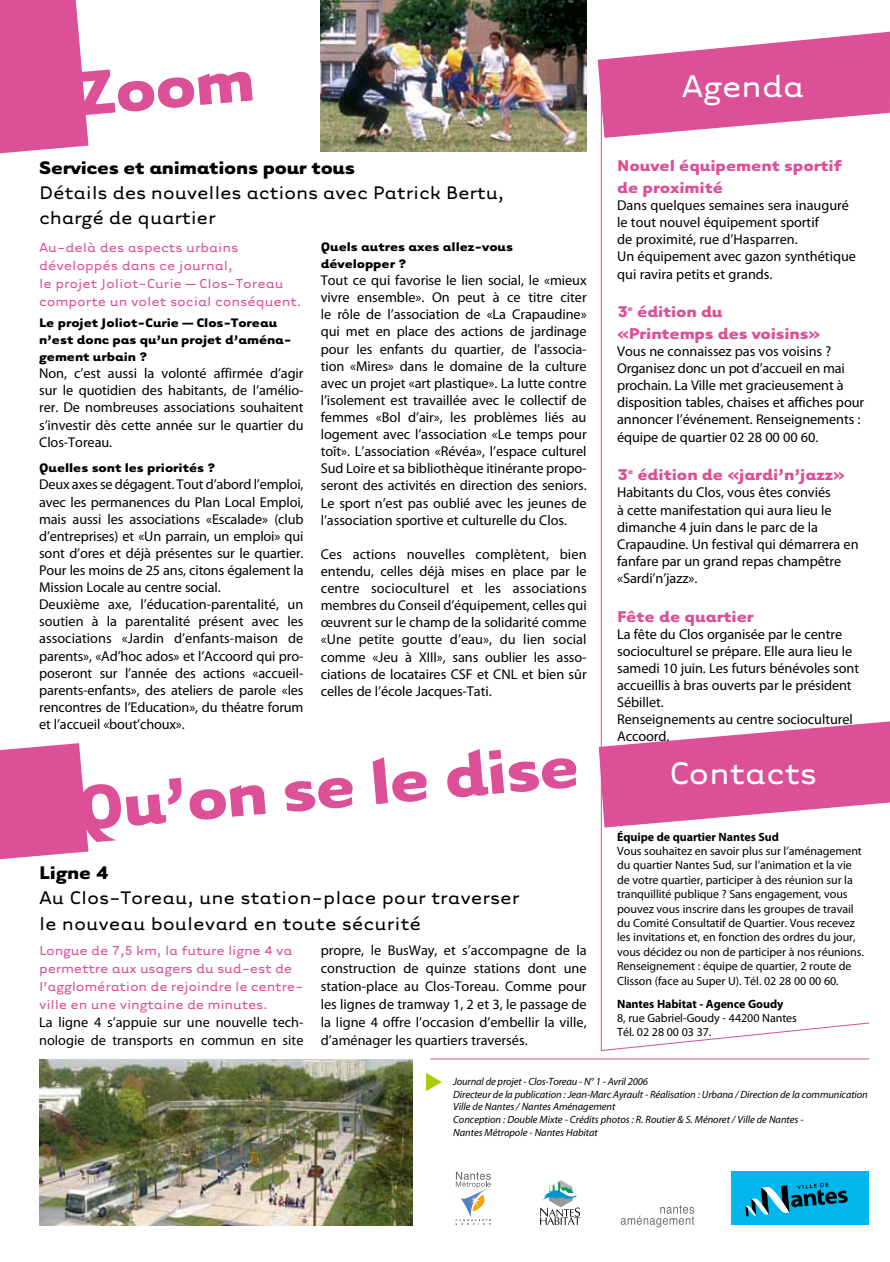
<style>
.page{position:relative;width:890px;height:1262px;background:#fff}
.page>*{position:absolute;margin:0;border:0;box-sizing:border-box;transform-origin:0 0}
.t1{font:700 72px "Tarzana Wide";color:#db5097}
.t2{font:36px "Tarzana Wide";letter-spacing:-.015em;color:#fff}
.t3{font:21px/25.2px "Tarzana Wide";letter-spacing:-.005em;color:#000}
.t4{font:700 21px "Tarzana Wide";letter-spacing:-.015em;color:#000}
.t5{font:700 18px/21.6px "Tarzana Wide";letter-spacing:-.005em;color:#db5097}
.t6{font:15px/18px "Tarzana Wide";letter-spacing:-.015em;color:#db5097}
.t7{font:14.25px/17.1px "Myriad Pro";letter-spacing:-.005em;color:#000}
.t8{font:700 14.25px/17.1px "Tarzana Wide";letter-spacing:-.005em;color:#000}
.t9{font:12px/14.4px "Myriad Pro";letter-spacing:-.005em;color:#000}
.t10{font:700 12px "Myriad Pro";letter-spacing:-.005em;color:#000}
.t11{font:italic 10.5px/12.6px "Myriad Pro";letter-spacing:-.005em;color:#000}
</style>
<div class="page">
<svg style="left:0;top:743px;width:88px;height:116px;background:#de61a1"></svg>
<svg style="left:600px;top:138px;width:268px;height:913px"></svg>
<svg style="left:0;top:0;width:88px;height:154px;background:#de60a0"></svg>
<svg style="left:597px;top:32px;width:292px;height:106px"></svg>
<svg style="left:598px;top:721px;width:291px;height:106px"></svg>
<div style="left:731px;top:1171px;width:137px;height:53px;background:#00b6ed"></div>
<svg style="left:745px;top:1182px;width:102px;height:34px"></svg>
<img style="left:320px;top:0;width:266px;height:152px">
<img style="left:39px;top:1059px;width:373px;height:165px">
<svg style="left:540px;top:1180px;width:40px;height:44px"></svg>
<svg style="left:455px;top:1171px;width:36px;height:53px"></svg>
<svg style="left:620px;top:1205px;width:73px;height:22px"></svg>
<hr style="left:430px;top:1058px;width:438px;height:1px;background:#db5097">
<h1 class="t1" style="left:72px;top:47px;width:181px;rotate:-5deg">Zoom</h1>
<h3 class="t4" style="left:39px;top:153px;width:317px">Services et animations pour tous</h3>
<h3 class="t3" style="left:39px;top:179px;width:466px">Détails des nouvelles actions avec Patrick Bertu, chargé de quartier</h3>
<p class="t6" style="left:39px;top:237px;width:264px">Au-delà des aspects urbains développés dans ce journal,<br>le projet Joliot-Curie – Clos-Toreau comporte un volet social conséquent.</p>
<p class="t8" style="left:39px;top:313px;width:254px">Le projet Joliot-Curie — Clos-Toreau n’est donc pas qu’un projet d’aména&shy;gement urbain ?</p>
<p class="t7" style="left:39px;top:365px;width:266px;text-align:justify">Non, c’est aussi la volonté affirmée d’agir sur le quotidien des habitants, de l’amélio&shy;rer. De nombreuses associations souhaitent s’investir dès cette année sur le quartier du Clos-Toreau.</p>
<p class="t8" style="left:39px;top:458px;width:177px">Quelles sont les priorités ?</p>
<p class="t7" style="left:39px;top:476px;width:266px">Deux axes se dégagent. Tout d’abord l’emploi, avec les permanences du Plan Local Emploi, mais aussi les associations «Escalade» (club d’entreprises) et «Un parrain, un emploi» qui sont d’ores et déjà présentes sur le quartier.<br>Pour les moins de 25 ans, citons également la Mission Locale au centre social.<br>Deuxième axe, l’éducation-parentalité, un soutien à la parentalité présent avec les associations «Jardin d’enfants-maison de parents», «Ad’hoc ados» et l’Accoord qui pro&shy;poseront sur l’année des actions «accueil&shy;parents-enfants», des ateliers de parole «les rencontres de l’Education», du théatre forum et l’accueil «bout’choux».</p>
<p class="t8" style="left:320px;top:237px;width:194px">Quels autres axes allez-vous développer ?</p>
<p class="t7" style="left:320px;top:272px;width:267px;text-align:justify">Tout ce qui favorise le lien social, le «mieux vivre ensemble». On peut à ce titre citer le rôle de l’association de «La Crapaudine» qui met en place des actions de jardinage pour les enfants du quartier, de l’associa&shy;tion «Mires» dans le domaine de la culture avec un projet «art plastique». La lutte contre l’isolement est travaillée avec le collectif de femmes «Bol d’air», les problèmes liés au logement avec l’association «Le temps pour toît». L’association «Révéa», l’espace culturel Sud Loire et sa bibliothèque itinérante propo&shy;seront des activités en direction des seniors.<br>Le sport n’est pas oublié avec les jeunes de l’association sportive et culturelle du Clos.</p>
<p class="t7" style="left:320px;top:545px;width:267px;text-align:justify">Ces actions nouvelles complètent, bien entendu, celles déjà mises en place par le centre socioculturel et les associations membres du Conseil d’équipement, celles qui œuvrent sur le champ de la solidarité comme «Une petite goutte d’eau», du lien social comme «Jeu à XIII», sans oublier les asso&shy;ciations de locataires CSF et CNL et bien sûr celles de l’école Jacques-Tati.</p>
<h1 class="t1" style="left:72px;top:760px;width:508px;rotate:-5deg">Qu’on se le dise</h1>
<h3 class="t4" style="left:39px;top:858px;width:71px">Ligne 4</h3>
<h3 class="t3" style="left:39px;top:884px;width:481px">Au Clos-Toreau, une station-place pour traverser le nouveau boulevard en toute sécurité</h3>
<p class="t6" style="left:39px;top:940px;width:266px">Longue de 7,5 km, la future ligne 4 va permettre aux usagers du sud-est de l’agglomération de rejoindre le centre&shy;ville en une vingtaine de minutes.</p>
<p class="t7" style="left:39px;top:1013px;width:266px;line-height:18px">La ligne 4 s’appuie sur une nouvelle tech&shy;nologie de transports en commun en site</p>
<p class="t7" style="left:320px;top:940px;width:267px;line-height:18px;text-align:justify">propre, le BusWay, et s’accompagne de la construction de quinze stations dont une station-place au Clos-Toreau. Comme pour les lignes de tramway 1, 2 et 3, le passage de la ligne 4 offre l’occasion d’embellir la ville, d’aménager les quartiers traversés.</p>
<h2 class="t2" style="left:681px;top:63px;width:125px">Agenda</h2>
<p class="t5" style="left:617px;top:154px;width:226px">Nouvel équipement sportif de proximité</p>
<p class="t7" style="left:617px;top:197px;width:240px">Dans quelques semaines sera inauguré le tout nouvel équipement sportif<br>de proximité, rue d’Hasparren.<br>Un équipement avec gazon synthétique qui ravira petits et grands.</p>
<p class="t5" style="left:617px;top:300px;width:205px">3<sup>e</sup> édition du «Printemps des voisins»</p>
<p class="t7" style="left:617px;top:343px;width:248px">Vous ne connaissez pas vos voisins ?<br>Organisez donc un pot d’accueil en mai prochain. La Ville met gracieusement à disposition tables, chaises et affiches pour annoncer l’événement. Renseignements : équipe de quartier 02 28 00 00 60.</p>
<p class="t5" style="left:617px;top:463px;width:229px">3<sup>e</sup> édition de «jardi’n’jazz»</p>
<p class="t7" style="left:617px;top:484px;width:243px">Habitants du Clos, vous êtes conviés<br>à cette manifestation qui aura lieu le dimanche 4 juin dans le parc de la Crapaudine. Un festival qui démarrera en fanfare par un grand repas champêtre «Sardi’n’jazz».</p>
<p class="t5" style="left:617px;top:604px;width:138px">Fête de quartier</p>
<p class="t7" style="left:617px;top:625px;width:243px">La fête du Clos organisée par le centre socioculturel se prépare. Elle aura lieu le samedi 10 juin. Les futurs bénévoles sont accueillis à bras ouverts par le président<br>Sébillet.<br>Renseignements au centre socioculturel<br>Accoord.</p>
<h2 class="t2" style="left:668px;top:750px;width:149px">Contacts</h2>
<p class="t10" style="left:617px;top:829px;width:163px">Équipe de quartier Nantes Sud</p>
<p class="t9" style="left:617px;top:843px;width:248px">Vous souhaitez en savoir plus sur l’aménagement du quartier Nantes Sud, sur l’animation et la vie de votre quartier, participer à des réunion sur la tranquillité publique ? Sans engagement, vous pouvez vous inscrire dans les groupes de travail du Comité Consultatif de Quartier. Vous recevez les invitations et, en fonction des ordres du jour, vous décidez ou non de participer à nos réunions.<br>Renseignement : équipe de quartier, 2 route de Clisson (face au Super U). Tél. 02 28 00 00 60.</p>
<p class="t10" style="left:617px;top:996px;width:168px">Nantes Habitat - Agence Goudy</p>
<p class="t9" style="left:617px;top:1010px;width:181px">8, rue Gabriel-Goudy - 44200 Nantes<br>Tél. 02 28 00 03 37.</p>
<p class="t11" style="left:453px;top:1075px;width:416px">Journal de projet - Clos-Toreau - N° 1 - Avril 2006<br>Directeur de la publication : Jean-Marc Ayrault - Réalisation : Urbana / Direction de la communication Ville de Nantes / Nantes Aménagement<br>Conception : Double Mixte - Crédits photos : R. Routier &amp; S. Ménoret / Ville de Nantes -<br>Nantes Métropole - Nantes Habitat</p>
</div>
